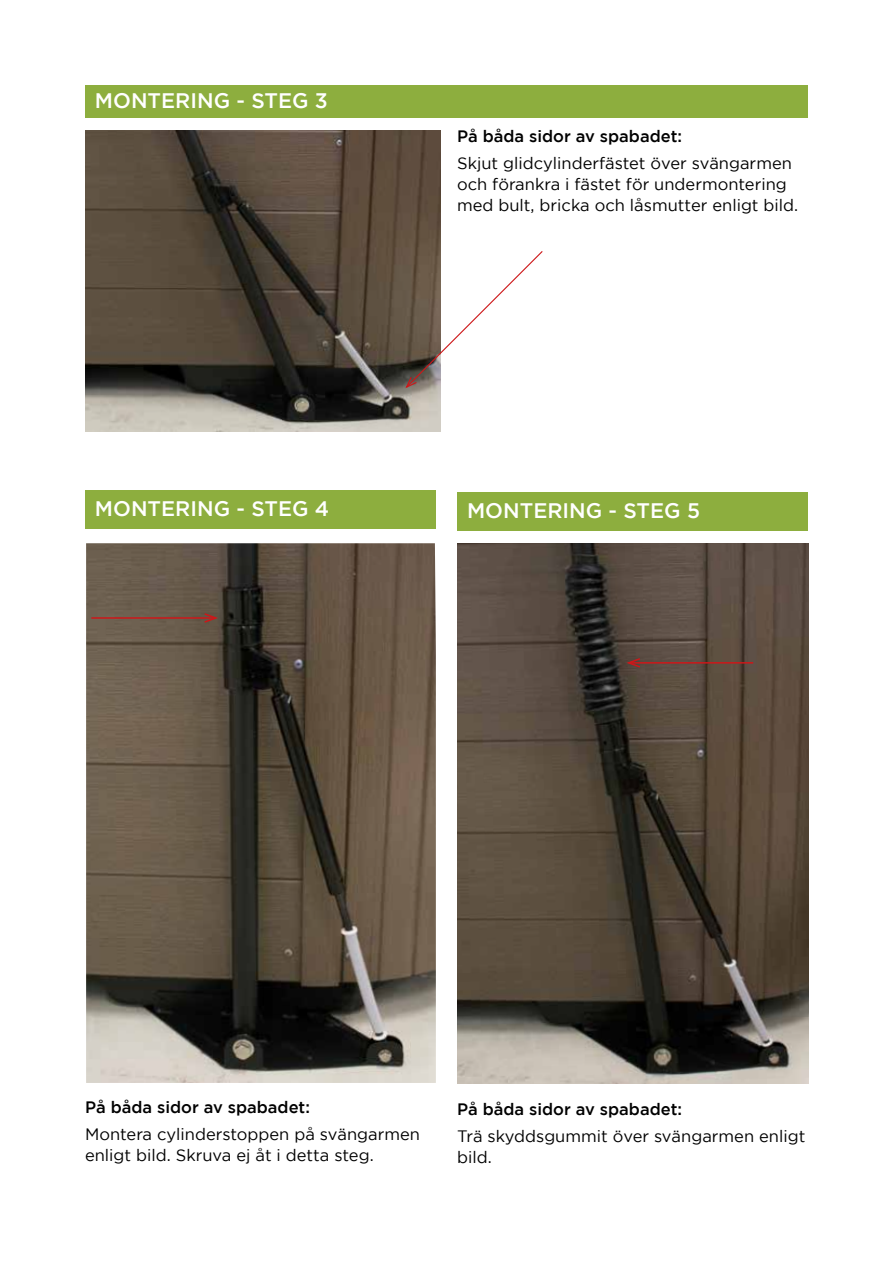
<style>
.page{position:relative;width:893px;height:1263px;background:#fff}
.page>*{position:absolute;margin:0;border:0;box-sizing:border-box;transform-origin:0 0}
.t1{font:500 21px "Gotham";color:#fff}
.t2{font:16.5px/21px "Gotham";color:#000}
.t3{font:500 16.5px "Gotham";color:#000}
</style>
<div class="page">
<img style="left:85px;top:130px;width:356px;height:302px">
<svg style="left:404px;top:250px;width:139px;height:139px"></svg>
<div style="left:85px;top:85px;width:723px;height:32px;background:#8dae3e"></div>
<img style="left:86px;top:543px;width:350px;height:540px">
<hr style="left:91px;top:617px;width:125px;height:2px;background:#cd1719">
<svg style="left:203px;top:612px;width:17px;height:12px"></svg>
<div style="left:85px;top:490px;width:351px;height:39px;background:#8dae3e"></div>
<img style="left:457px;top:543px;width:352px;height:540px">
<hr style="left:629px;top:662px;width:124px;height:2px;background:#cd1719">
<svg style="left:624px;top:657px;width:18px;height:12px"></svg>
<div style="left:457px;top:492px;width:351px;height:38px;background:#8dae3e"></div>
<p class="t1" style="left:95px;top:88px;width:234px">MONTERING - STEG 3</p>
<p class="t1" style="left:95px;top:497px;width:236px">MONTERING - STEG 4</p>
<p class="t3" style="left:457px;top:127px;width:226px">På båda sidor av spabadet:</p>
<p class="t2" style="left:457px;top:153px;width:343px">Skjut glidcylinderfästet över svängarmen och förankra i fästet för undermontering med bult, bricka och låsmutter enligt bild.</p>
<p class="t1" style="left:467px;top:499px;width:235px">MONTERING - STEG 5</p>
<p class="t3" style="left:85px;top:1098px;width:226px">På båda sidor av spabadet:</p>
<p class="t2" style="left:85px;top:1123px;width:336px">Montera cylinderstoppen på svängarmen enligt bild. Skruva ej åt i detta steg.</p>
<p class="t3" style="left:457px;top:1100px;width:226px">På båda sidor av spabadet:</p>
<p class="t2" style="left:457px;top:1125px;width:350px">Trä skyddsgummit över svängarmen enligt bild.</p>
</div>
